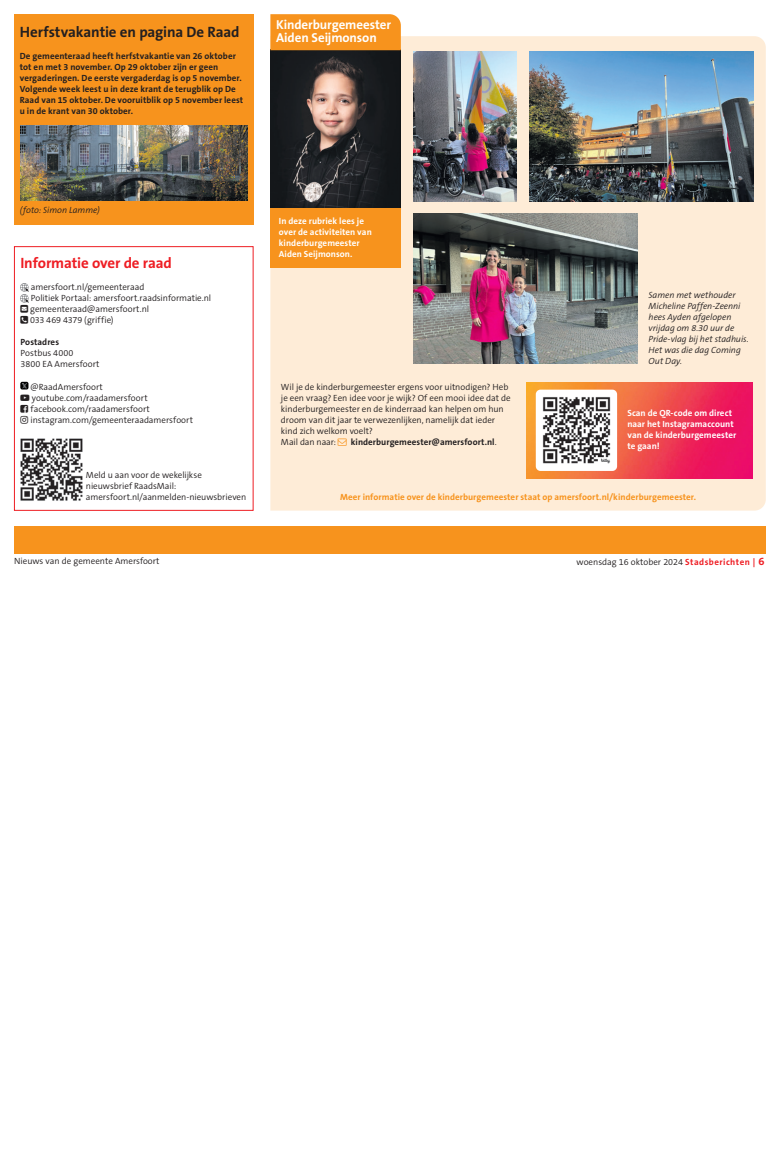
<style>
.page{position:relative;width:780px;height:1149px;background:#fff}
.page>*{position:absolute;margin:0;border:0;box-sizing:border-box;transform-origin:0 0}
.t1{font:700 15px "The Sans B7";letter-spacing:-.01em;color:#231f20}
.t2{font:700 15px "The Sans B7";letter-spacing:-.01em;color:#ee1d23}
.t3{font:700 13px/13px "The Sans B7";letter-spacing:-.005em;color:#fff}
.t4{font:300 9px/11px "The Sans B4";color:#231f20}
.t5{font:700 9px/11px "The Sans B7";letter-spacing:.005em;color:#231f20}
.t6{font:700 9px/11px "The Sans B7";letter-spacing:.005em;color:#fff}
.t7{font:italic 300 9px/11px "The Sans B4";color:#231f20}
.t8{font:700 9px "The Sans B7";letter-spacing:.005em;color:#f7931d}
.s1{font-family:"The Sans B4";font-weight:300}
.s2{font-family:"The Sans B7";font-weight:700;color:#ee1d23}
.s3{font-family:"The Sans B7";font-weight:700;font-size:11px;color:#ee1d23}
</style>
<div class="page">
<div style="left:14px;top:14px;width:239px;height:210px;background:#f7931d"></div>
<img style="left:21px;top:125px;width:227px;height:76px">
<div style="left:270px;top:36px;width:495px;height:474px;background:#feecd7"></div>
<img style="left:270px;top:50px;width:131px;height:158px">
<div style="left:270px;top:14px;width:131px;height:36px;background:#f7931d"></div>
<div style="left:270px;top:208px;width:131px;height:59px;background:#f7931d"></div>
<img style="left:526px;top:382px;width:226px;height:96px">
<img style="left:535px;top:389px;width:82px;height:82px">
<img style="left:414px;top:51px;width:102px;height:151px">
<img style="left:529px;top:51px;width:224px;height:151px">
<img style="left:414px;top:213px;width:223px;height:150px">
<div style="left:14px;top:246px;width:239px;height:264px;border:1px solid #ee1d23"></div>
<img style="left:20px;top:438px;width:63px;height:63px">
<div style="left:21px;top:381px;width:7px;height:8px;background:#000001;border-radius:2px"></div>
<svg style="left:22px;top:383px;width:5px;height:5px"></svg>
<div style="left:14px;top:526px;width:751px;height:28px;background:#f7931d"></div>
<svg style="left:338px;top:438px;width:9px;height:7px"></svg>
<svg style="left:20px;top:283px;width:9px;height:20px"></svg>
<h1 class="t1" style="left:20px;top:24px;width:221px">Herfstvakantie en pagina De Raad</h1>
<p class="t5" style="left:20px;top:51px;width:225px">De gemeenteraad heeft herfstvakantie van 26 oktober tot en met 3 november. Op 29 oktober zijn er geen vergaderingen. De eerste vergaderdag is op 5 november.<br>Volgende week leest u in deze krant de terugblik op De Raad van 15 oktober. De vooruitblik op 5 november leest u in de krant van 30 oktober.</p>
<h2 class="t3" style="left:276px;top:19px;width:116px">Kinderburgemeester<br>Aiden Seijmonson</h2>
<p class="t7" style="left:20px;top:205px;width:81px">(foto: Simon Lamme)</p>
<h1 class="t2" style="left:20px;top:255px;width:153px">Informatie over de raad</h1>
<p class="t4" style="left:30px;top:282px;width:183px">amersfoort.nl/gemeenteraad<br>Politiek Portaal: amersfoort.raadsinformatie.nl gemeenteraad@amersfoort.nl<br>033 469 4379 (griffie)</p>
<p class="t5" style="left:21px;top:337px;width:40px">Postadres</p>
<p class="t4" style="left:21px;top:348px;width:80px">Postbus 4000<br>3800 EA Amersfoort</p>
<p class="t4" style="left:30px;top:381px;width:164px">@RaadAmersfoort youtube.com/raadamersfoort facebook.com/raadamersfoort instagram.com/gemeenteraadamersfoort</p>
<p class="t4" style="left:86px;top:469px;width:162px">Meld u aan voor de wekelijkse nieuwsbrief RaadsMail: amersfoort.nl/aanmelden-nieuwsbrieven</p>
<p class="t6" style="left:279px;top:216px;width:94px">In deze rubriek lees je over de activiteiten van kinderburgemeester<br>Aiden Seijmonson.</p>
<p class="t4" style="left:281px;top:381px;width:231px">Wil je de kinderburgemeester ergens voor uitnodigen? Heb je een vraag? Een idee voor je wijk? Of een mooi idee dat de kinderburgemeester en de kinderraad kan helpen om hun droom van dit jaar te verwezenlijken, namelijk dat ieder kind zich welkom voelt?<br>Mail dan naar:</p>
<p class="t5" style="left:351px;top:436px;width:147px">kinderburgemeester@amersfoort.nl<span class="s1">.</span></p>
<p class="t7" style="left:648px;top:289px;width:101px">Samen met wethouder<br>Micheline Paffen-Zeenni hees Ayden afgelopen vrijdag om 8.30 uur de<br>Pride-vlag bij het stadhuis.<br>Het was die dag Coming<br>Out Day.</p>
<p class="t6" style="left:627px;top:407px;width:110px">Scan de QR-code om direct naar het Instagramaccount van de kinderburgemeester te gaan!</p>
<p class="t8" style="left:340px;top:491px;width:357px">Meer informatie over de kinderburgemeester staat op amersfoort.nl/kinderburgemeester.</p>
<p class="t4" style="left:14px;top:556px;width:147px">Nieuws van de gemeente Amersfoort</p>
<p class="t4" style="left:576px;top:556px;width:190px">woensdag 16 oktober 2024 <span class="s2">Stadsberichten |</span> <span class="s3">6</span></p>
</div>
